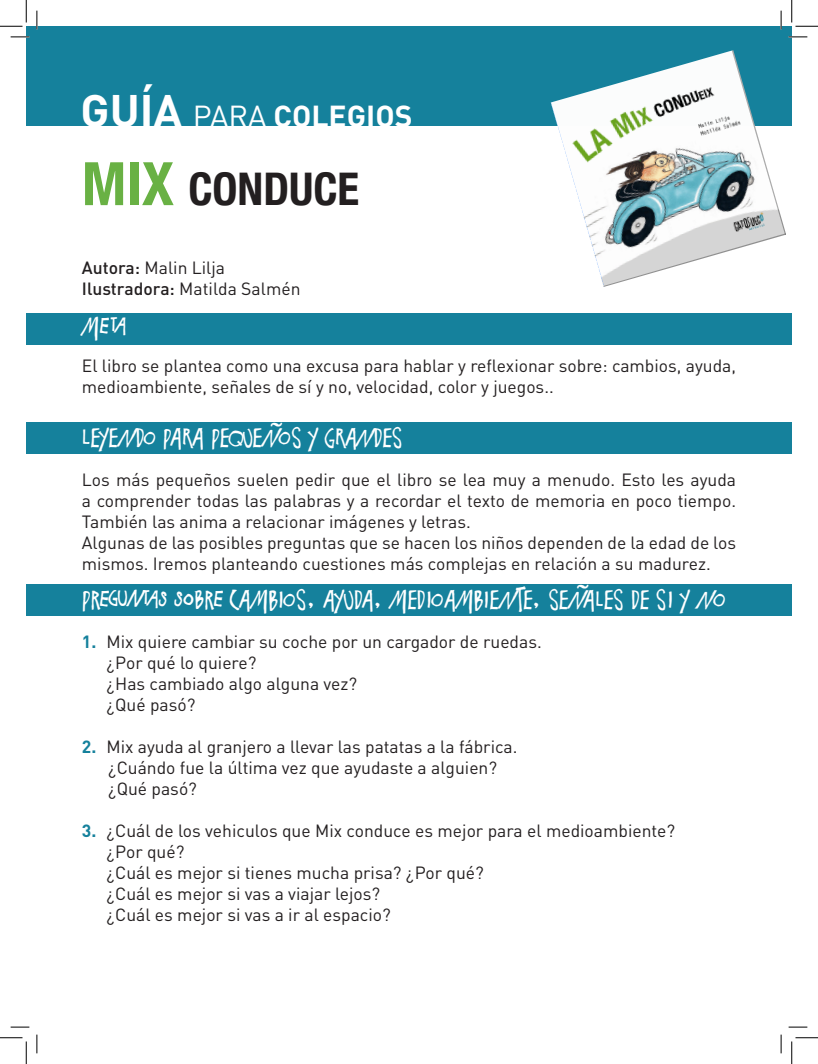
<style>
.page{position:relative;width:818px;height:1064px;background:#fff}
.page>*{position:absolute;margin:0;border:0;box-sizing:border-box;transform-origin:0 0}
.t1{font:700 condensed 45px "Helvetica Neue";color:#231f20}
.t2{font:700 30px "DIN";color:#fff}
.t3{font:700 22.5px "Pi S Malefiz";color:#fff}
.t4{font:17.5px/21px "DIN";color:#231f20}
.s1{font-size:45px}
.s2{font-weight:400}
.s3{font-size:60px;color:#69b144}
.s4{font-weight:500}
.s5{font-weight:700;color:#15819c}
</style>
<div class="page">
<div style="left:26px;top:26px;width:766px;height:100px;background:#15819c"></div>
<div style="left:26px;top:313px;width:766px;height:31px;background:#15819c"></div>
<div style="left:26px;top:422px;width:766px;height:31px;background:#15819c"></div>
<div style="left:26px;top:584px;width:766px;height:31px;background:#15819c"></div>
<img style="left:551px;top:50px;width:235px;height:237px">
<svg style="left:11px;top:36px;width:18px;height:2px"></svg>
<svg style="left:788px;top:36px;width:19px;height:2px"></svg>
<svg style="left:11px;top:1026px;width:18px;height:2px"></svg>
<svg style="left:788px;top:1026px;width:19px;height:2px"></svg>
<svg style="left:36px;top:11px;width:2px;height:18px"></svg>
<svg style="left:36px;top:1034px;width:2px;height:19px"></svg>
<svg style="left:780px;top:11px;width:2px;height:18px"></svg>
<svg style="left:780px;top:1034px;width:2px;height:19px"></svg>
<svg style="left:0;top:0;width:27px;height:27px"></svg>
<svg style="left:0;top:1037px;width:27px;height:27px"></svg>
<svg style="left:791px;top:0;width:27px;height:27px"></svg>
<svg style="left:791px;top:1037px;width:27px;height:27px"></svg>
<p class="t2" style="left:81px;top:96px;width:333px"><span class="s1">GUÍA</span> <span class="s2">PARA</span> COLEGIOS</p>
<p class="t1" style="left:82px;top:152px;width:279px"><span class="s3">MIX</span> CONDUCE</p>
<p class="t4" style="left:82px;top:256px;width:220px"><span class="s4">Autora:</span> Malin Lilja<br><span class="s4">Ilustradora:</span> Matilda Salmén</p>
<p class="t3" style="left:82px;top:312px;width:46px">Meta</p>
<p class="t4" style="left:82px;top:355px;width:656px">El libro se plantea como una excusa para hablar y reflexionar sobre: cambios, ayuda, medioambiente, señales de sí y no, velocidad, color y juegos..</p>
<p class="t3" style="left:82px;top:423px;width:323px">LEYENDO PARA PEQUEÑOS Y GRANDES</p>
<p class="t4" style="left:82px;top:469px;width:656px;text-align:justify">Los más pequeños suelen pedir que el libro se lea muy a menudo. Esto les ayuda a comprender todas las palabras y a recordar el texto de memoria en poco tiempo.<br>También las anima a relacionar imágenes y letras.</p>
<p class="t4" style="left:82px;top:532px;width:656px">Algunas de las posibles preguntas que se hacen los niños dependen de la edad de los mismos. Iremos planteando cuestiones más complejas en relación a su madurez.</p>
<p class="t3" style="left:82px;top:585px;width:645px">Preguntas sobre CAMBIOS, AYUDA, MEDIOAMBIENTE, SEÑALES DE SI Y NO</p>
<p class="t4" style="left:107px;top:631px;width:437px;text-indent:-25px"><span class="s5">1.</span> Mix quiere cambiar su coche por un cargador de ruedas. ¿Por qué lo quiere?<br>¿Has cambiado algo alguna vez?<br>¿Qué pasó?</p>
<p class="t4" style="left:82px;top:736px;width:437px"><span class="s5">2.</span> Mix ayuda al granjero a llevar las patatas a la fábrica.</p>
<p class="t4" style="left:108px;top:757px;width:391px">¿Cuándo fue la última vez que ayudaste a alguien? ¿Qué pasó?</p>
<p class="t4" style="left:107px;top:820px;width:570px;text-indent:-25px"><span class="s5">3.</span> ¿Cuál de los vehiculos que Mix conduce es mejor para el medioambiente? ¿Por qué?<br>¿Cuál es mejor si tienes mucha prisa? ¿Por qué?<br>¿Cuál es mejor si vas a viajar lejos?<br>¿Cuál es mejor si vas a ir al espacio?</p>
</div>
